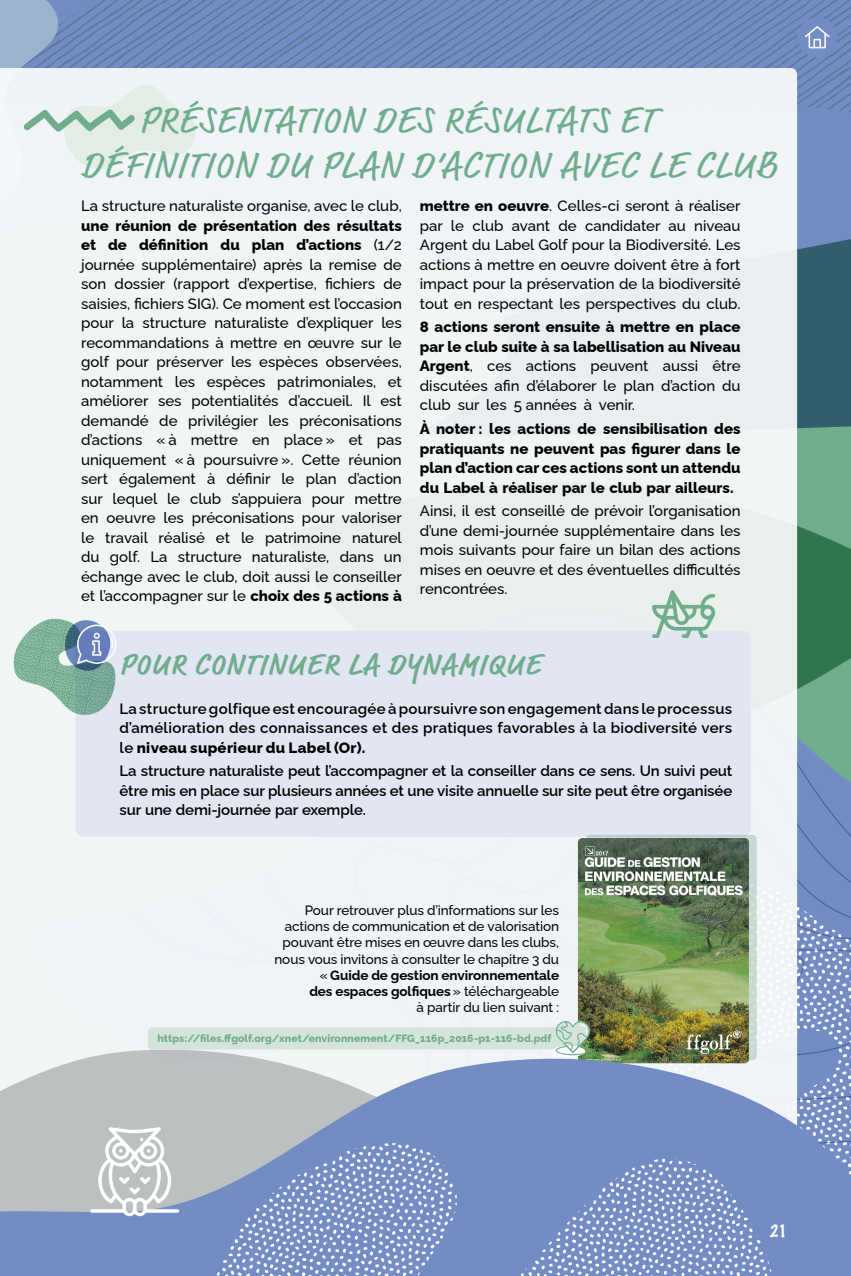
<style>
.page{position:relative;width:851px;height:1276px;background:#fff}
.page>*{position:absolute;margin:0;border:0;box-sizing:border-box;transform-origin:0 0}
.t1{font:37.5px "Market Pro";letter-spacing:.025em;color:#6fad8d}
.t2{font:700 30px "Market Pro";letter-spacing:.045em;color:#6fad8d}
.t3{font:100 15.6px "Marker Felt";color:#fff}
.t4{font:500 15px/19.5px "Raleway";color:#000;text-align:justify}
.t5{font:600 15px/19.5px "Raleway";letter-spacing:-.005em;color:#000;text-align:justify}
.t6{font:800 15px/19.5px "Raleway";color:#000;text-align:justify}
.t7{font:500 13.5px/16.2px "Raleway";letter-spacing:-.005em;color:#000;text-align:right}
.t8{font:800 10.5px "Raleway";letter-spacing:.005em;color:#6fad8d}
.s1{font-weight:800}
.s2{font-weight:700}
</style>
<div class="page">
<svg style="left:797px;top:149px;width:53px;height:450px;background:#4e7e82"></svg>
<svg style="left:797px;top:599px;width:53px;height:446px;background:#6c93a7"></svg>
<svg style="left:199px;top:0;width:651px;height:149px;background:#6e87ba"></svg>
<div style="left:0;top:68px;width:797px;height:977px;background:#f0f3f3"></div>
<div style="left:76px;top:631px;width:674px;height:206px;background:#e2e5f2;border-radius:9px"></div>
<svg style="left:652px;top:590px;width:63px;height:48px;background:#b9d5c8"></svg>
<div style="left:585px;top:835px;width:171px;height:225px;background:linear-gradient(to right,#c8d9d4,#c8d9d4);border-radius:4px"></div>
<img style="left:578px;top:838px;width:170px;height:207px">
<svg style="left:686px;top:1030px;width:54px;height:15px"></svg>
<svg style="left:0;top:0;width:199px;height:494px"></svg>
<div style="left:148px;top:1027px;width:418px;height:22px;background:#d5e4da;border-radius:4px"></div>
<svg style="left:555px;top:1021px;width:35px;height:24px"></svg>
<svg style="left:0;top:1045px;width:850px;height:231px;background:#9babc6"></svg>
<svg style="left:90px;top:1127px;width:89px;height:89px"></svg>
<svg style="left:216px;top:1143px;width:556px;height:133px;background:#8399c9"></svg>
<svg style="left:12px;top:606px;width:113px;height:112px"></svg>
<svg style="left:797px;top:17px;width:40px;height:40px;background:#7e95c7"></svg>
<h1 class="t1" style="left:139px;top:95px;width:517px">PRÉSENTATION DES RÉSULTATS ET</h1>
<h1 class="t1" style="left:81px;top:139px;width:697px">DÉFINITION DU PLAN D’ACTION AVEC LE CLUB</h1>
<p class="t4" style="left:81px;top:194px;width:322px">La structure naturaliste organise, avec le club,</p>
<p class="t4" style="left:81px;top:214px;width:322px"><span class="s1">une réunion de présentation des résultats et de définition du plan d’actions</span> (1/2 journée supplémentaire) après la remise de son dossier (rapport d’expertise, fichiers de saisies, fichiers SIG). Ce moment est l’occasion pour la structure naturaliste d’expliquer les recommandations à mettre en œuvre sur le golf pour préserver les espèces observées, notamment les espèces patrimoniales, et améliorer ses potentialités d’accueil. Il est demandé de privilégier les préconisations d’actions « à mettre en place » et pas uniquement « à poursuivre ». Cette réunion sert également à définir le plan d’action sur lequel le club s’appuiera pour mettre en oeuvre les préconisations pour valoriser le travail réalisé et le patrimoine naturel du golf. La structure naturaliste, dans un échange avec le club, doit aussi le conseiller et l’accompagner sur le <span class="s1">choix des 5 actions à</span></p>
<p class="t4" style="left:420px;top:194px;width:322px"><span class="s1">mettre en oeuvre</span>. Celles-ci seront à réaliser par le club avant de candidater au niveau Argent du Label Golf pour la Biodiversité. Les actions à mettre en oeuvre doivent être à fort impact pour la préservation de la biodiversité tout en respectant les perspectives du club.</p>
<p class="t4" style="left:420px;top:316px;width:322px"><span class="s1">8 actions seront ensuite à mettre en place par le club suite à sa labellisation au Niveau Argent</span>, ces actions peuvent aussi être discutées afin d’élaborer le plan d’action du club sur les 5 années à venir.</p>
<p class="t6" style="left:420px;top:417px;width:322px">À noter : les actions de sensibilisation des pratiquants ne peuvent pas figurer dans le plan d’action car ces actions sont un attendu du Label à réaliser par le club par ailleurs.</p>
<p class="t4" style="left:420px;top:500px;width:322px">Ainsi, il est conseillé de prévoir l’organisation d’une demi-journée supplémentaire dans les mois suivants pour faire un bilan des actions mises en oeuvre et des éventuelles difficultés rencontrées.</p>
<h2 class="t2" style="left:119px;top:643px;width:422px">POUR CONTINUER LA DYNAMIQUE</h2>
<p class="t5" style="left:119px;top:697px;width:614px">La structure golfique est encouragée à poursuivre son engagement dans le processus d’amélioration des connaissances et des pratiques favorables à la biodiversité vers le <span class="s1">niveau supérieur du Label (Or).</span></p>
<p class="t5" style="left:119px;top:759px;width:614px">La structure naturaliste peut l’accompagner et la conseiller dans ce sens. Un suivi peut être mis en place sur plusieurs années et une visite annuelle sur site peut être organisée sur une demi-journée par exemple.</p>
<p class="t7" style="left:274px;top:900px;width:286px">Pour retrouver plus d’informations sur les actions de communication et de valorisation pouvant être mises en œuvre dans les clubs, nous vous invitons à consulter le chapitre 3 du « <span class="s2">Guide de gestion environnementale<br>des espaces golfiques</span> » téléchargeable<br>à partir du lien suivant :</p>
<p class="t8" style="left:157px;top:1030px;width:395px">https://files.ffgolf.org/xnet/environnement/FFG_116p_2016-p1-116-bd.pdf</p>
<p class="t3" style="left:769px;top:1219px;width:19px">21</p>
</div>
